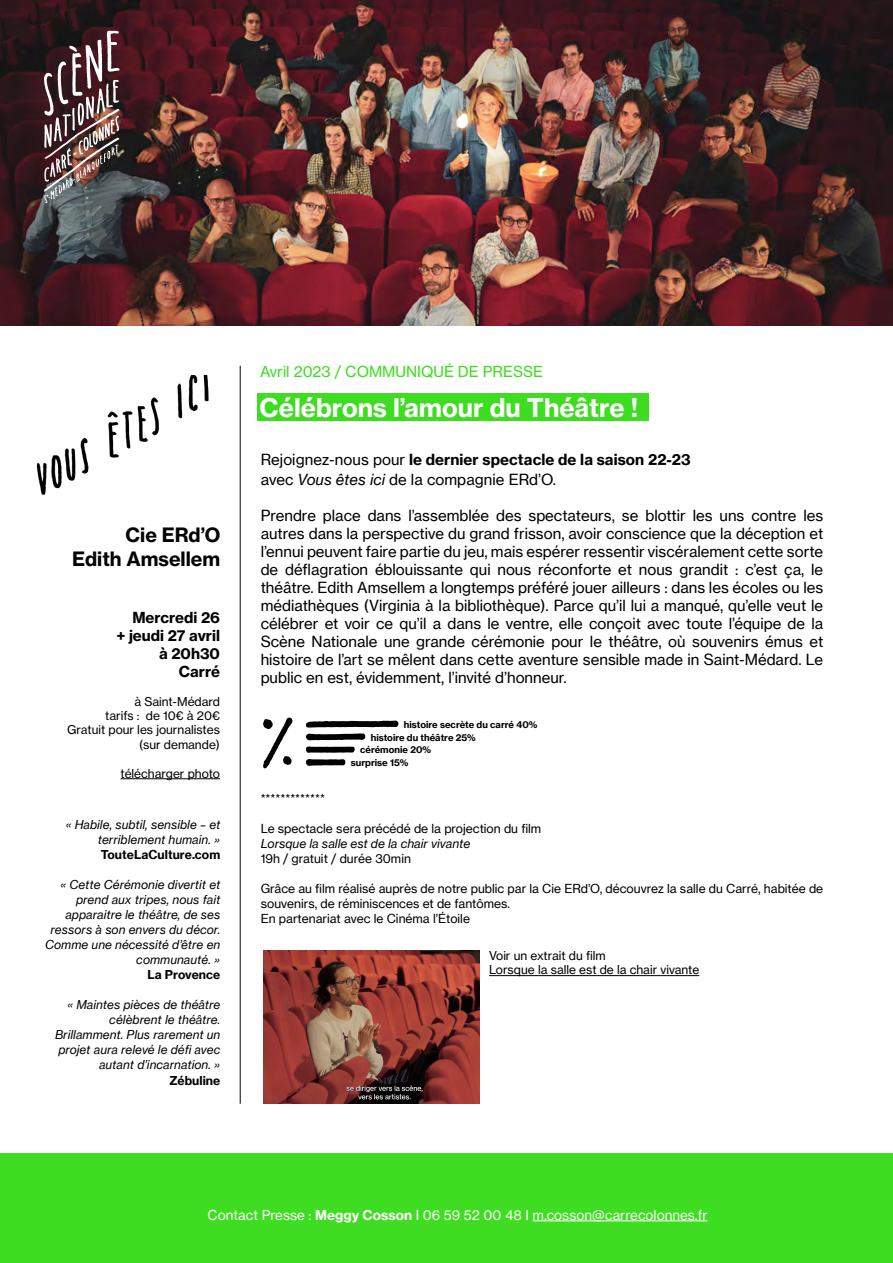
<style>
.page{position:relative;width:893px;height:1263px;background:#fff}
.page>*{position:absolute;margin:0;border:0;box-sizing:border-box;transform-origin:0 0}
.t1{font:25.5px "N Haas Grotesk TX Pro 75 Bd";color:#fff}
.t2{font:19.5px/23.4px "N Haas Grotesk TX Pro 75 Bd";color:#020203;text-align:right}
.t3{font:15px/18px "N Haas Grotesk TX Std 55 Rg";color:#000;text-align:justify}
.t4{font:15px "N Haas Grotesk TX Std 75 Bd";letter-spacing:.005em;color:#000}
.t5{font:15px/18px "N Haas Grotesk TX Pro 75 Bd";color:#000;text-align:right}
.t6{font:15px "N Haas Grotesk TX Pro 55 Rg";color:#3fdd22}
.t7{font:13.5px "N Haas Grotesk TX Pro 55 Rg";color:#fffdfd}
.t8{font:12.15px/15px "N Haas Grotesk TX Std 55 Rg";color:#000}
.t9{font:12.15px "N Haas Grotesk TX Std 56 It";color:#000}
.t10{font:12px/15px "N Haas Grotesk TX Std 56 It";letter-spacing:.005em;color:#000;text-align:right}
.t11{font:12px/14.4px "N Haas Grotesk TX Pro 55 Rg";color:#000;text-align:right}
.t12{font:12px/14.4px "N Haas Grotesk TX Std 55 Rg";color:#000}
.t13{font:12px "N Haas Grotesk TX Std 75 Bd";letter-spacing:.005em;color:#000}
.t14{font:9.3px "N Haas Grotesk TX Std 75 Bd";color:#000}
.s1{font-family:"N Haas Grotesk TX Std 55 Rg"}
.s2{font-family:"N Haas Grotesk TX Std 56 It"}
.s3{font-family:"N Haas Grotesk TX Pro 75 Bd"}
</style>
<div class="page">
<div style="left:0;top:1154px;width:893px;height:109px;background:#3fdd22"></div>
<div style="left:257px;top:394px;width:391px;height:27px;background:#3fdd22"></div>
<img style="left:0;top:0;width:893px;height:325px">
<img style="left:44px;top:31px;width:76px;height:172px">
<hr style="left:240px;top:366px;width:1px;height:738px;background:#000">
<hr style="left:533px;top:1220px;width:174px;height:1px;background:#fffdfd">
<hr style="left:121px;top:778px;width:99px;height:1px;background:#000">
<img style="left:36px;top:375px;width:173px;height:120px">
<img style="left:263px;top:951px;width:216px;height:153px">
<hr style="left:489px;top:975px;width:210px;height:1px;background:#000">
<svg style="left:263px;top:717px;width:29px;height:51px"></svg>
<svg style="left:306px;top:720px;width:92px;height:20px"></svg>
<svg style="left:306px;top:746px;width:49px;height:7px"></svg>
<svg style="left:306px;top:759px;width:39px;height:7px"></svg>
<h2 class="t2" style="left:72px;top:524px;width:150px">Cie ERd’O<br>Edith Amsellem</h2>
<p class="t5" style="left:116px;top:608px;width:105px">Mercredi 26<br>+ jeudi 27 avril à 20h30<br>Carré</p>
<p class="t11" style="left:67px;top:694px;width:154px">à Saint-Médard<br>tarifs : de 10€ à 20€<br>Gratuit pour les journalistes (sur demande)</p>
<p class="t11" style="left:121px;top:766px;width:101px">télécharger photo</p>
<p class="t10" style="left:65px;top:817px;width:157px">« Habile, subtil, sensible – et terriblement humain. »</p>
<p class="t13" style="left:101px;top:847px;width:121px">TouteLaCulture.com</p>
<p class="t10" style="left:45px;top:877px;width:177px">« Cette Cérémonie divertit et prend aux tripes, nous fait apparaitre le théâtre, de ses ressors à son envers du décor.<br>Comme une nécessité d’être en communauté. »</p>
<p class="t13" style="left:148px;top:967px;width:74px">La Provence</p>
<p class="t10" style="left:55px;top:997px;width:167px">« Maintes pièces de théâtre célèbrent le théâtre.<br>Brillamment. Plus rarement un projet aura relevé le défi avec autant d’incarnation. »</p>
<p class="t13" style="left:169px;top:1073px;width:52px">Zébuline</p>
<p class="t6" style="left:260px;top:363px;width:285px">Avril 2023 / COMMUNIQUÉ DE PRESSE</p>
<h1 class="t1" style="left:259px;top:391px;width:380px">Célébrons l’amour du Théâtre !</h1>
<p class="t4" style="left:261px;top:450px;width:431px"><span class="s1">Rejoignez-nous pour</span> le dernier spectacle de la saison 22-23</p>
<p class="t3" style="left:261px;top:470px;width:297px">avec <span class="s2">Vous êtes ici</span> de la compagnie ERd’O.</p>
<p class="t3" style="left:261px;top:506px;width:564px">Prendre place dans l’assemblée des spectateurs, se blottir les uns contre les autres dans la perspective du grand frisson, avoir conscience que la déception et l’ennui peuvent faire partie du jeu, mais espérer ressentir viscéralement cette sorte de déflagration éblouissante qui nous réconforte et nous grandit : c’est ça, le théâtre. Edith Amsellem a longtemps préféré jouer ailleurs : dans les écoles ou les médiathèques (Virginia à la bibliothèque). Parce qu’il lui a manqué, qu’elle veut le célébrer et voir ce qu’il a dans le ventre, elle conçoit avec toute l’équipe de la Scène Nationale une grande cérémonie pour le théâtre, où souvenirs émus et histoire de l’art se mêlent dans cette aventure sensible made in Saint-Médard. Le public en est, évidemment, l’invité d’honneur.</p>
<p class="t14" style="left:404px;top:718px;width:135px">histoire secrète du carré 40%</p>
<p class="t14" style="left:371px;top:731px;width:107px">histoire du théâtre 25%</p>
<p class="t14" style="left:360px;top:744px;width:72px">cérémonie 20%</p>
<p class="t14" style="left:351px;top:757px;width:59px">surprise 15%</p>
<p class="t8" style="left:261px;top:790px;width:66px">*************</p>
<p class="t8" style="left:261px;top:820px;width:282px">Le spectacle sera précédé de la projection du film</p>
<p class="t9" style="left:261px;top:836px;width:211px">Lorsque la salle est de la chair vivante</p>
<p class="t8" style="left:261px;top:850px;width:152px">19h / gratuit / durée 30min</p>
<p class="t8" style="left:261px;top:880px;width:564px">Grâce au film réalisé auprès de notre public par la Cie ERd’O, découvrez la salle du Carré, habitée de souvenirs, de réminiscences et de fantômes.<br>En partenariat avec le Cinéma l’Étoile</p>
<p class="t12" style="left:489px;top:948px;width:212px">Voir un extrait du film<br>Lorsque la salle est de la chair vivante</p>
<p class="t7" style="left:208px;top:1206px;width:501px">Contact Presse : <span class="s3">Meggy Cosson</span> I 06 59 52 00 48 I m.cosson@carrecolonnes.fr</p>
</div>
